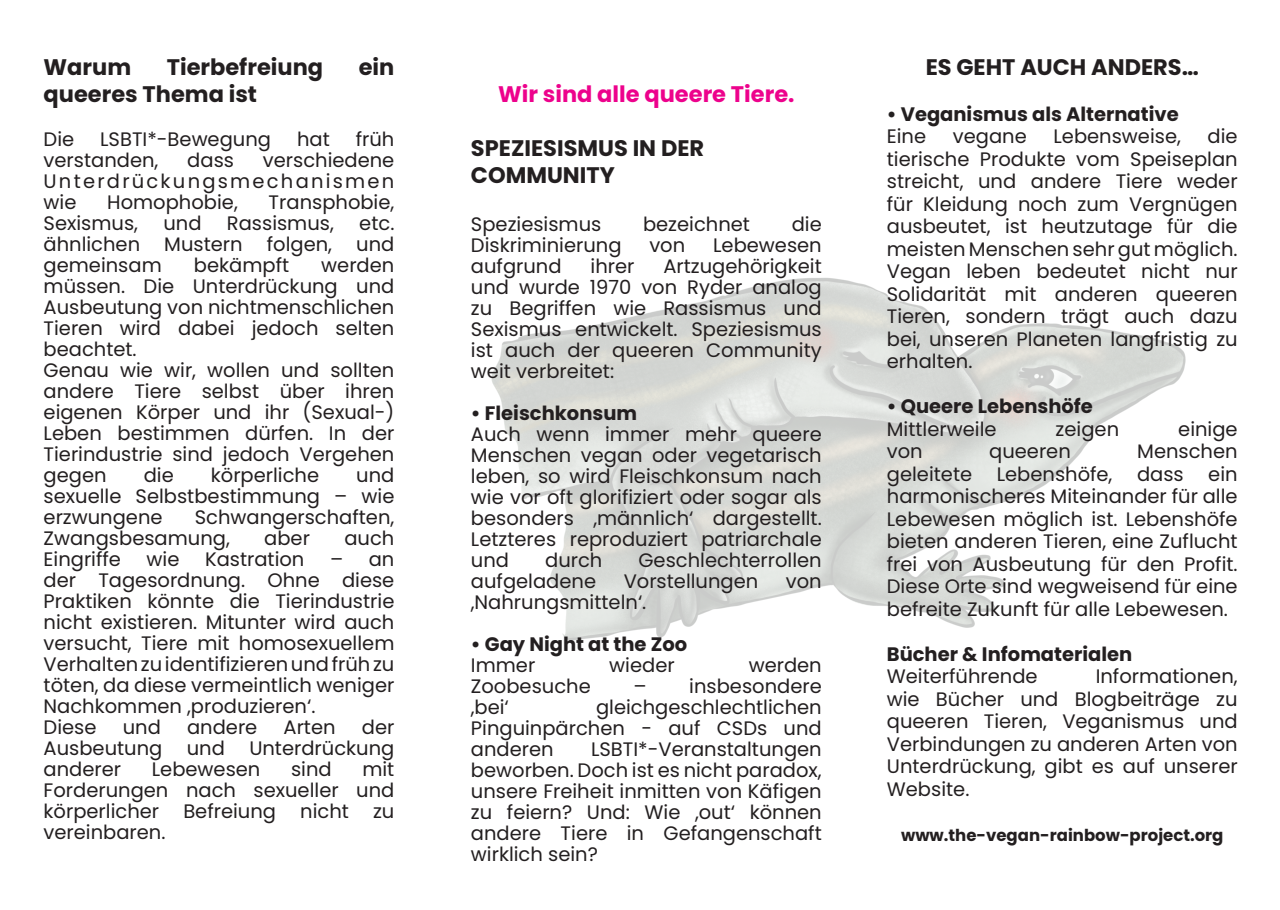
<style>
.page{position:relative;width:1280px;height:910px;background:#fff}
.page>*{position:absolute;margin:0;border:0;box-sizing:border-box;transform-origin:0 0}
.t1{font:700 22.5px "Poppins";color:#231f20}
.t2{font:700 22.5px "Poppins";color:#ed028c}
.t3{font:19.5px/21px "Poppins";color:#231f20;text-align:justify}
.t4{font:700 19.5px "Poppins";color:#231f20}
.t5{font:700 16.5px "Poppins";color:#231f20}
</style>
<div class="page">
<img style="left:491px;top:278px;width:695px;height:363px">
<p class="t1" style="left:44px;top:54px;width:89px">Warum</p>
<p class="t1" style="left:167px;top:54px;width:158px">Tierbefreiung</p>
<p class="t1" style="left:359px;top:54px;width:37px">ein</p>
<p class="t1" style="left:44px;top:81px;width:215px">queeres Thema ist</p>
<p class="t3" style="left:44px;top:129px;width:32px">Die</p>
<p class="t3" style="left:100px;top:129px;width:172px">LSBTI*-Bewegung</p>
<p class="t3" style="left:297px;top:129px;width:34px">hat</p>
<p class="t3" style="left:356px;top:129px;width:40px">früh</p>
<p class="t3" style="left:44px;top:150px;width:116px">verstanden,</p>
<p class="t3" style="left:187px;top:150px;width:48px">dass</p>
<p class="t3" style="left:44px;top:150px;width:352px;text-indent:219px">verschiedene Unterdrückungsmechanismen wie</p>
<p class="t3" style="left:107px;top:192px;width:132px">Homophobie,</p>
<p class="t3" style="left:269px;top:192px;width:127px">Transphobie,</p>
<p class="t3" style="left:44px;top:213px;width:96px">Sexismus,</p>
<p class="t3" style="left:163px;top:213px;width:40px">und</p>
<p class="t3" style="left:227px;top:213px;width:108px">Rassismus,</p>
<p class="t3" style="left:44px;top:213px;width:352px;text-indent:316px">etc. ähnlichen Mustern folgen, und gemeinsam</p>
<p class="t3" style="left:194px;top:255px;width:97px">bekämpft</p>
<p class="t3" style="left:44px;top:255px;width:352px;text-indent:278px">werden müssen. Die Unterdrückung und Ausbeutung von nichtmenschlichen Tieren wird dabei jedoch selten beachtet.</p>
<p class="t3" style="left:44px;top:360px;width:352px">Genau wie wir, wollen und sollten andere Tiere selbst über ihren eigenen Körper und ihr (Sexual-)<br>Leben bestimmen dürfen. In der Tierindustrie sind jedoch Vergehen gegen</p>
<p class="t3" style="left:144px;top:465px;width:32px">die</p>
<p class="t3" style="left:211px;top:465px;width:110px">körperliche</p>
<p class="t3" style="left:44px;top:465px;width:352px;text-indent:313px">und sexuelle Selbstbestimmung – wie erzwungene</p>
<p class="t3" style="left:44px;top:507px;width:352px;text-indent:151px">Schwangerschaften,<br>Zwangsbesamung,</p>
<p class="t3" style="left:264px;top:528px;width:47px">aber</p>
<p class="t3" style="left:344px;top:528px;width:51px">auch</p>
<p class="t3" style="left:44px;top:549px;width:79px">Eingriffe</p>
<p class="t3" style="left:147px;top:549px;width:34px">wie</p>
<p class="t3" style="left:205px;top:549px;width:101px">Kastration</p>
<p class="t3" style="left:44px;top:549px;width:352px;text-indent:286px">– an der Tagesordnung. Ohne diese Praktiken könnte die Tierindustrie nicht existieren. Mitunter wird auch versucht, Tiere mit homosexuellem Verhalten zu identifizieren und früh zu töten, da diese vermeintlich weniger Nachkommen ‚produzieren‘.</p>
<p class="t3" style="left:44px;top:717px;width:54px">Diese</p>
<p class="t3" style="left:123px;top:717px;width:40px">und</p>
<p class="t3" style="left:187px;top:717px;width:72px">andere</p>
<p class="t3" style="left:284px;top:717px;width:54px">Arten</p>
<p class="t3" style="left:362px;top:717px;width:34px">der</p>
<p class="t3" style="left:44px;top:738px;width:120px">Ausbeutung</p>
<p class="t3" style="left:187px;top:738px;width:40px">und</p>
<p class="t3" style="left:249px;top:738px;width:147px">Unterdrückung</p>
<p class="t3" style="left:44px;top:759px;width:79px">anderer</p>
<p class="t3" style="left:152px;top:759px;width:110px">Lebewesen</p>
<p class="t3" style="left:291px;top:759px;width:42px">sind</p>
<p class="t3" style="left:44px;top:759px;width:352px;text-indent:319px">mit Forderungen nach sexueller und körperlicher Befreiung nicht zu vereinbaren.</p>
<p class="t2" style="left:498px;top:81px;width:298px">Wir sind alle queere Tiere.</p>
<p class="t1" style="left:471px;top:135px;width:235px">SPEZIESISMUS IN DER</p>
<p class="t1" style="left:471px;top:162px;width:145px">COMMUNITY</p>
<p class="t3" style="left:471px;top:213px;width:132px">Speziesismus</p>
<p class="t3" style="left:643px;top:213px;width:109px">bezeichnet</p>
<p class="t3" style="left:792px;top:213px;width:32px">die</p>
<p class="t3" style="left:471px;top:234px;width:152px">Diskriminierung</p>
<p class="t3" style="left:649px;top:234px;width:37px">von</p>
<p class="t3" style="left:713px;top:234px;width:110px">Lebewesen</p>
<p class="t3" style="left:471px;top:255px;width:92px">aufgrund</p>
<p class="t3" style="left:590px;top:255px;width:45px">ihrer</p>
<p class="t3" style="left:471px;top:255px;width:352px;text-indent:192px">Artzugehörigkeit und wurde 1970 von Ryder analog zu Begriffen wie Rassismus und Sexismus entwickelt. Speziesismus ist auch der queeren Community weit verbreitet:</p>
<p class="t4" style="left:471px;top:402px;width:168px">• Fleischkonsum</p>
<p class="t3" style="left:471px;top:423px;width:352px">Auch wenn immer mehr queere Menschen vegan oder vegetarisch leben, so wird Fleischkonsum nach wie vor oft glorifiziert oder sogar als besonders ‚männlich‘ dargestellt.<br>Letzteres reproduziert patriarchale und</p>
<p class="t3" style="left:545px;top:549px;width:59px">durch</p>
<p class="t3" style="left:638px;top:549px;width:185px">Geschlechterrollen</p>
<p class="t3" style="left:471px;top:570px;width:127px">aufgeladene</p>
<p class="t3" style="left:624px;top:570px;width:136px">Vorstellungen</p>
<p class="t3" style="left:786px;top:570px;width:37px">von</p>
<p class="t3" style="left:471px;top:591px;width:177px">‚Nahrungsmitteln‘.</p>
<p class="t4" style="left:471px;top:633px;width:218px">• Gay Night at the Zoo</p>
<p class="t3" style="left:471px;top:654px;width:66px">Immer</p>
<p class="t3" style="left:609px;top:654px;width:67px">wieder</p>
<p class="t3" style="left:749px;top:654px;width:75px">werden</p>
<p class="t3" style="left:471px;top:675px;width:121px">Zoobesuche</p>
<p class="t3" style="left:633px;top:675px;width:190px">– insbesondere</p>
<p class="t3" style="left:471px;top:696px;width:39px">‚bei‘</p>
<p class="t3" style="left:471px;top:696px;width:352px;text-indent:125px">gleichgeschlechtlichen Pinguinpärchen - auf CSDs und anderen</p>
<p class="t3" style="left:471px;top:738px;width:352px;text-indent:120px">LSBTI*-Veranstaltungen beworben. Doch ist es nicht paradox, unsere Freiheit inmitten von Käfigen zu feiern? Und: Wie ‚out‘ können andere Tiere in Gefangenschaft wirklich sein?</p>
<p class="t1" style="left:926px;top:54px;width:275px">ES GEHT AUCH ANDERS…</p>
<p class="t4" style="left:887px;top:102px;width:293px">• Veganismus als Alternative</p>
<p class="t3" style="left:887px;top:126px;width:41px">Eine</p>
<p class="t3" style="left:953px;top:126px;width:75px">vegane</p>
<p class="t3" style="left:1053px;top:126px;width:129px">Lebensweise,</p>
<p class="t3" style="left:887px;top:125px;width:352px;line-height:22.5px;text-indent:321px">die tierische Produkte vom Speiseplan streicht, und andere Tiere weder für Kleidung noch zum Vergnügen ausbeutet, ist heutzutage für die meisten Menschen sehr gut möglich.<br>Vegan leben bedeutet nicht nur Solidarität mit anderen queeren Tieren, sondern trägt auch dazu bei, unseren Planeten langfristig zu erhalten.</p>
<p class="t4" style="left:887px;top:395px;width:208px">• Queere Lebenshöfe</p>
<p class="t3" style="left:887px;top:418px;width:111px">Mittlerweile</p>
<p class="t3" style="left:1056px;top:418px;width:65px">zeigen</p>
<p class="t3" style="left:1178px;top:418px;width:61px">einige</p>
<p class="t3" style="left:887px;top:441px;width:37px">von</p>
<p class="t3" style="left:989px;top:441px;width:83px">queeren</p>
<p class="t3" style="left:1137px;top:441px;width:102px">Menschen</p>
<p class="t3" style="left:887px;top:463px;width:87px">geleitete</p>
<p class="t3" style="left:997px;top:463px;width:117px">Lebenshöfe,</p>
<p class="t3" style="left:1137px;top:463px;width:48px">dass</p>
<p class="t3" style="left:887px;top:463px;width:352px;line-height:22.5px;text-indent:321px">ein harmonischeres Miteinander für alle Lebewesen möglich ist. Lebenshöfe bieten anderen Tieren, eine Zuflucht frei von Ausbeutung für den Profit.<br>Diese Orte sind wegweisend für eine befreite Zukunft für alle Lebewesen.</p>
<p class="t4" style="left:887px;top:642px;width:247px">Bücher &amp; Infomaterialen</p>
<p class="t3" style="left:887px;top:666px;width:152px">Weiterführende</p>
<p class="t3" style="left:887px;top:665px;width:352px;line-height:22.5px;text-indent:209px">Informationen, wie Bücher und Blogbeiträge zu queeren Tieren, Veganismus und Verbindungen zu anderen Arten von Unterdrückung, gibt es auf unserer Website.</p>
<p class="t5" style="left:901px;top:825px;width:324px">www.the-vegan-rainbow-project.org</p>
</div>
